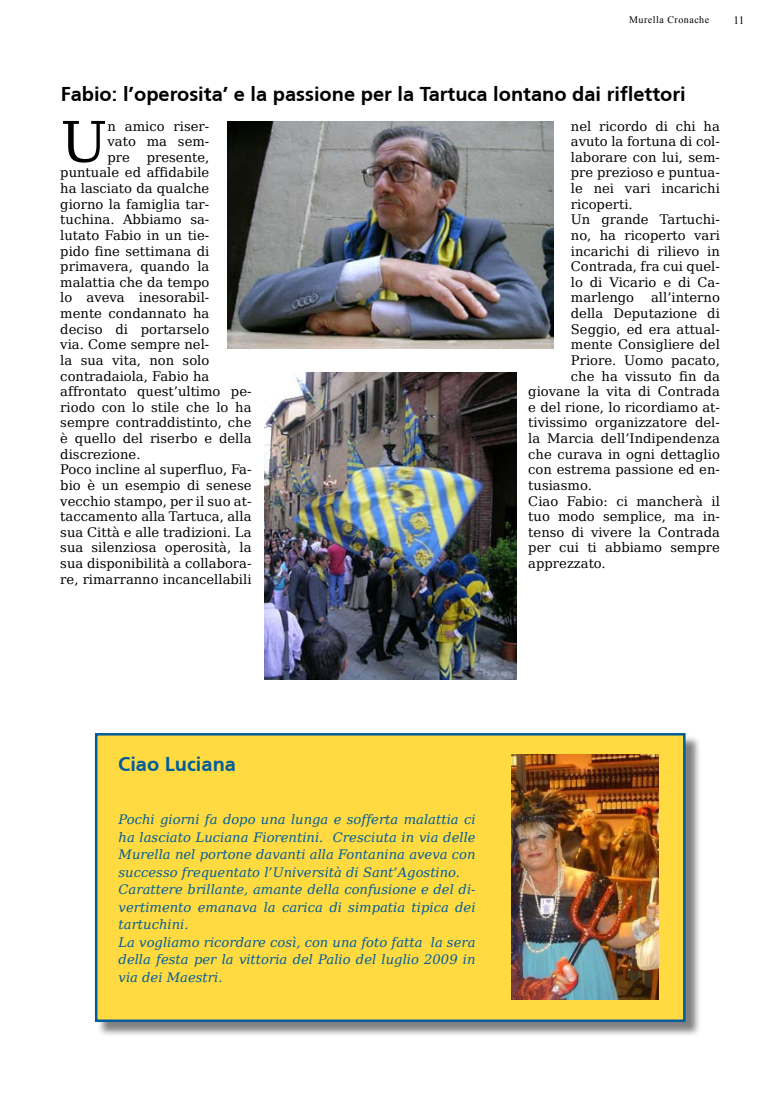
<style>
.page{position:relative;width:780px;height:1100px;background:#fff}
.page>*{position:absolute;margin:0;border:0;box-sizing:border-box;transform-origin:0 0}
.t1{font:56px "DejaVu Serif";color:#000}
.t2{font:700 20px "Frutiger CE";color:#000}
.t3{font:700 20px "Frutiger CE";color:#005d9c}
.t4{font:13.12px/15.6px "DejaVu Serif";color:#000}
.t5{font:italic 13.12px/17.5px "DejaVu Serif";color:#005d9c}
.t6{font:11.25px "Times New Roman";color:#000}
.t7{font:10px "Times New Roman";letter-spacing:.05em;color:#000}
</style>
<div class="page">
<img style="left:227px;top:121px;width:326px;height:228px">
<div style="left:97px;top:734px;width:609px;height:308px;background:#000;opacity:.5"></div>
<div style="left:95px;top:733px;width:590px;height:288px;background:#ffda40;border:2px solid #005d9c"></div>
<img style="left:511px;top:754px;width:147px;height:245px">
<img style="left:264px;top:372px;width:252px;height:307px">
<p class="t7" style="left:628px;top:13px;width:81px">Murella Cronache</p>
<p class="t6" style="left:733px;top:12px;width:12px">11</p>
<h2 class="t2" style="left:61px;top:82px;width:626px">Fabio: l’operosita’ e la passione per la Tartuca lontano dai riflettori</h2>
<h1 class="t1" style="left:60px;top:100px;width:49px">U</h1>
<p class="t4" style="left:107px;top:118px;width:103px;text-align:justify">n amico riser&shy;vato ma sem&shy;pre</p>
<p class="t4" style="left:570px;top:118px;width:150px">nel ricordo di chi ha avuto la fortuna di col&shy;laborare con lui, sem&shy;pre prezioso e puntua&shy;le nei vari incarichi ricoperti.<br>Un grande Tartuchi&shy;no, ha ricoperto vari incarichi di rilievo in<br>Contrada, fra cui quel&shy;lo di Vicario e di Ca&shy;marlengo</p>
<p class="t4" style="left:60px;top:149px;width:193px;text-indent:86px">presente, puntuale ed affidabile<br>ha lasciato da qualche giorno la famiglia tar&shy;tuchina. Abbiamo sa&shy;lutato Fabio in un tie-<br>pido fine settimana di primavera, quando la malattia che da tempo<br>lo aveva inesorabil&shy;mente condannato ha deciso di portarselo<br>via. Come sempre nel-<br>la sua vita, non solo contradaiola, Fabio ha affrontato quest’ultimo pe&shy;riodo con lo stile che lo ha sempre contraddistinto, che è quello del riserbo e della discrezione.<br>Poco incline al superfluo, Fa&shy;bio è un esempio di senese vecchio stampo, per il suo at&shy;taccamento alla Tartuca, alla sua Città e alle tradizioni. La sua silenziosa operosità, la sua disponibilità a collabora&shy;re, rimarranno incancellabili</p>
<p class="t4" style="left:650px;top:289px;width:70px">all’interno</p>
<p class="t4" style="left:570px;top:305px;width:150px">della Deputazione di</p>
<p class="t4" style="left:570px;top:321px;width:150px">Seggio, ed era attual-</p>
<p class="t4" style="left:570px;top:336px;width:150px">mente Consigliere del</p>
<p class="t4" style="left:570px;top:352px;width:150px">Priore. Uomo pacato,</p>
<p class="t4" style="left:570px;top:368px;width:150px">che ha vissuto fin da</p>
<p class="t4" style="left:528px;top:383px;width:193px">giovane la vita di Contrada</p>
<p class="t4" style="left:528px;top:399px;width:193px">e del rione, lo ricordiamo at-</p>
<p class="t4" style="left:528px;top:414px;width:193px">tivissimo organizzatore del-</p>
<p class="t4" style="left:528px;top:430px;width:193px">la Marcia dell’Indipendenza</p>
<p class="t4" style="left:528px;top:446px;width:193px">che curava in ogni dettaglio</p>
<p class="t4" style="left:528px;top:461px;width:193px">con estrema passione ed en-</p>
<p class="t4" style="left:528px;top:477px;width:65px">tusiasmo.</p>
<p class="t4" style="left:528px;top:492px;width:193px">Ciao Fabio: ci mancherà il</p>
<p class="t4" style="left:528px;top:508px;width:193px">tuo modo semplice, ma in-</p>
<p class="t4" style="left:528px;top:524px;width:193px">tenso di vivere la Contrada</p>
<p class="t4" style="left:528px;top:539px;width:193px">per cui ti abbiamo sempre</p>
<p class="t4" style="left:528px;top:555px;width:79px">apprezzato.</p>
<h2 class="t3" style="left:118px;top:751px;width:119px">Ciao Luciana</h2>
<p class="t5" style="left:118px;top:810px;width:358px">Pochi giorni fa dopo una lunga e sofferta malattia ci ha lasciato Luciana Fiorentini. Cresciuta in via delle Murella nel portone davanti alla Fontanina aveva con successo frequentato l’Università di Sant’Agostino.<br>Carattere brillante, amante della confusione e del di&shy;vertimento emanava la carica di simpatia tipica dei tartuchini.<br>La vogliamo ricordare così, con una foto fatta la sera della festa per la vittoria del Palio del luglio 2009 in via dei Maestri.</p>
</div>
